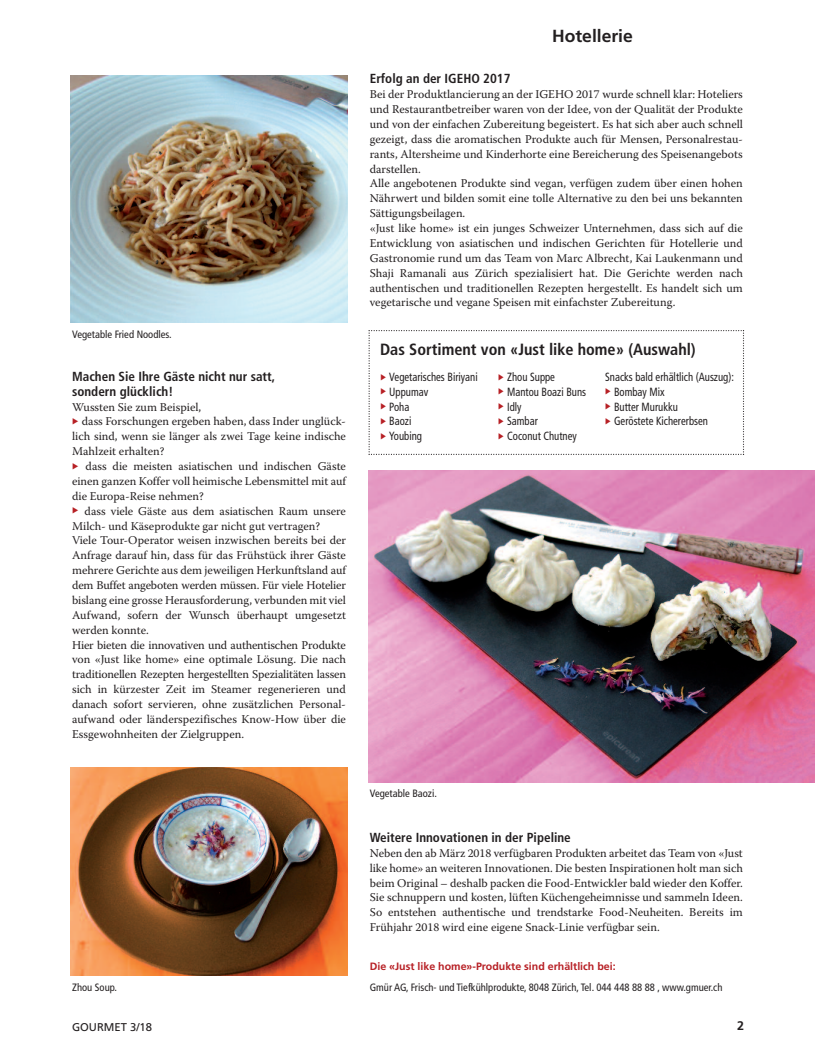
<style>
.page{position:relative;width:815px;height:1063px;background:#fff}
.page>*{position:absolute;margin:0;border:0;box-sizing:border-box;transform-origin:0 0}
.t1{font:700 17.5px "Frutiger";color:#231f20}
.t2{font:700 condensed 16.25px "Frutiger";color:#231f20}
.t3{font:700 condensed 13.12px/14.9px "Frutiger";color:#231f20}
.t4{font:700 12.5px "Frutiger";color:#231f20}
.t5{font:11.88px/14.9px "Warnock Pro";color:#231f20;text-align:justify}
.t6{font:condensed 11.88px "Frutiger";color:#231f20;scale:.9 1}
.t7{font:11.25px "Frutiger";color:#231f20}
.t8{font:condensed 10.62px "Frutiger";color:#231f20}
.t9{font:700 10.62px "Frutiger";color:#b72025}
.s1{color:#b72025}
</style>
<div class="page">
<svg style="left:369px;top:330px;width:375px;height:125px"></svg>
<img style="left:369px;top:470px;width:446px;height:312px">
<img style="left:71px;top:767px;width:276px;height:208px">
<img style="left:71px;top:75px;width:276px;height:247px">
<p class="t8" style="left:72px;top:330px;width:101px">Vegetable Fried Noodles.</p>
<p class="t3" style="left:72px;top:370px;width:205px">Machen Sie Ihre Gäste nicht nur satt, sondern glücklich!</p>
<p class="t5" style="left:72px;top:400px;width:131px">Wussten Sie zum Beispiel,</p>
<p class="t5" style="left:72px;top:415px;width:275px"><span class="s1">◆</span> dass Forschungen ergeben haben, dass Inder unglück&shy;lich sind, wenn sie länger als zwei Tage keine indische Mahlzeit erhalten?</p>
<p class="t5" style="left:72px;top:460px;width:275px"><span class="s1">◆</span> dass die meisten asiatischen und indischen Gäste einen ganzen Koffer voll heimische Lebensmittel mit auf die Europa-Reise nehmen?</p>
<p class="t5" style="left:72px;top:504px;width:275px;text-align:left"><span class="s1">◆</span> dass viele Gäste aus dem asiatischen Raum unsere Milch- und Käseprodukte gar nicht gut vertragen?<br>Viele Tour-Operator weisen inzwischen bereits bei der Anfrage darauf hin, dass für das Frühstück ihrer Gäste mehrere Gerichte aus dem jeweiligen Herkunftsland auf dem Buffet angeboten werden müssen. Für viele Hotelier bislang eine grosse Herausforderung, verbunden mit viel Aufwand, sofern der Wunsch überhaupt umgesetzt werden konnte.<br>Hier bieten die innovativen und authentischen Produkte von «Just like home» eine optimale Lösung. Die nach traditionellen Rezepten hergestellten Spezialitäten lassen sich in kürzester Zeit im Steamer regenerieren und danach sofort servieren, ohne zusätzlichen Personal&shy;aufwand oder länderspezifisches Know-How über die Essgewohnheiten der Zielgruppen.</p>
<p class="t8" style="left:72px;top:983px;width:47px">Zhou Soup.</p>
<p class="t7" style="left:72px;top:1022px;width:82px">GOURMET 3/18</p>
<h1 class="t1" style="left:552px;top:28px;width:82px">Hotellerie</h1>
<p class="t3" style="left:370px;top:72px;width:142px">Erfolg an der IGEHO 2017</p>
<p class="t5" style="left:370px;top:88px;width:375px;text-align:left">Bei der Produktlancierung an der IGEHO 2017 wurde schnell klar: Hoteliers und Restaurantbetreiber waren von der Idee, von der Qualität der Produkte und von der einfachen Zubereitung begeistert. Es hat sich aber auch schnell gezeigt, dass die aromatischen Produkte auch für Mensen, Personalrestau&shy;rants, Altersheime und Kinderhorte eine Bereicherung des Speisenangebots darstellen.<br>Alle angebotenen Produkte sind vegan, verfügen zudem über einen hohen Nährwert und bilden somit eine tolle Alternative zu den bei uns bekannten Sättigungsbeilagen.<br>«Just like home» ist ein junges Schweizer Unternehmen, dass sich auf die Entwicklung von asiatischen und indischen Gerichten für Hotellerie und Gastronomie rund um das Team von Marc Albrecht, Kai Laukenmann und Shaji Ramanali aus Zürich spezialisiert hat. Die Gerichte werden nach authentischen und traditionellen Rezepten hergestellt. Es handelt sich um vegetarische und vegane Speisen mit einfachster Zubereitung.</p>
<h2 class="t2" style="left:380px;top:343px;width:317px">Das Sortiment von «Just like home» (Auswahl)</h2>
<p class="t6" style="left:380px;top:372px;width:110px"><span class="s1">◆</span> Vegetarisches Biriyani</p>
<p class="t6" style="left:380px;top:387px;width:55px"><span class="s1">◆</span> Uppumav</p>
<p class="t6" style="left:380px;top:402px;width:34px"><span class="s1">◆</span> Poha</p>
<p class="t6" style="left:380px;top:416px;width:36px"><span class="s1">◆</span> Baozi</p>
<p class="t6" style="left:380px;top:431px;width:48px"><span class="s1">◆</span> Youbing</p>
<p class="t6" style="left:498px;top:372px;width:65px"><span class="s1">◆</span> Zhou Suppe</p>
<p class="t6" style="left:498px;top:387px;width:99px"><span class="s1">◆</span> Mantou Boazi Buns</p>
<p class="t6" style="left:498px;top:402px;width:27px"><span class="s1">◆</span> Idly</p>
<p class="t6" style="left:498px;top:416px;width:45px"><span class="s1">◆</span> Sambar</p>
<p class="t6" style="left:498px;top:431px;width:89px"><span class="s1">◆</span> Coconut Chutney</p>
<p class="t6" style="left:605px;top:372px;width:145px">Snacks bald erhältlich (Auszug):</p>
<p class="t6" style="left:605px;top:387px;width:68px"><span class="s1">◆</span> Bombay Mix</p>
<p class="t6" style="left:605px;top:402px;width:82px"><span class="s1">◆</span> Butter Murukku</p>
<p class="t6" style="left:605px;top:416px;width:116px"><span class="s1">◆</span> Geröstete Kichererbsen</p>
<p class="t8" style="left:370px;top:789px;width:69px">Vegetable Baozi.</p>
<p class="t3" style="left:370px;top:831px;width:203px">Weitere Innovationen in der Pipeline</p>
<p class="t5" style="left:370px;top:846px;width:375px">Neben den ab März 2018 verfügbaren Produkten arbeitet das Team von «Just like home» an weiteren Innovationen. Die besten Inspirationen holt man sich beim Original – deshalb packen die Food-Entwickler bald wieder den Koffer.<br>Sie schnuppern und kosten, lüften Küchengeheimnisse und sammeln Ideen.<br>So entstehen authentische und trendstarke Food-Neuheiten. Bereits im Frühjahr 2018 wird eine eigene Snack-Linie verfügbar sein.</p>
<p class="t9" style="left:370px;top:962px;width:247px">Die «Just like home»-Produkte sind erhältlich bei:</p>
<p class="t8" style="left:370px;top:983px;width:354px">Gmür AG, Frisch- und Tiefkühlprodukte, 8048 Zürich, Tel. 044 448 88 88 , www.gmuer.ch</p>
<p class="t4" style="left:737px;top:1021px;width:8px">2</p>
</div>
